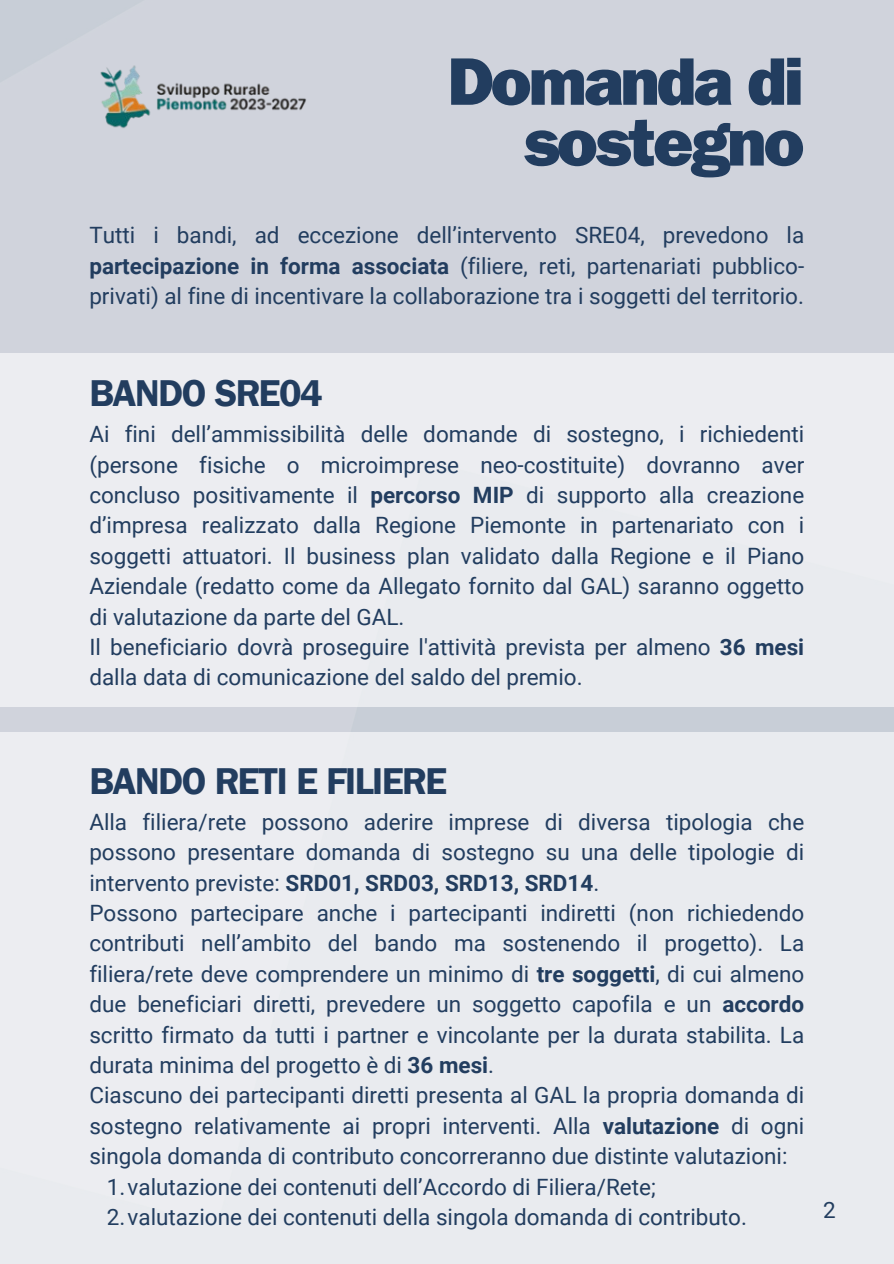
<style>
.page{position:relative;width:894px;height:1264px;background:#fff}
.page>*{position:absolute;margin:0;border:0;box-sizing:border-box;transform-origin:0 0}
.t1{font:800 67.5px/60.8px "Franklin Gothic LT Pro";letter-spacing:-.04em;color:#223d5f;text-align:right}
.t2{font:37.5px "Franklin Gothic LT Pro Dm";letter-spacing:-.04em;color:#223d5f}
.t3{font:22.5px/30.3px "Roboto";color:#223d5f;text-align:justify}
.s1{font-weight:700}
</style>
<div class="page">
<div style="left:0;top:353px;width:892px;height:354px;background:#ecedf1"></div>
<div style="left:0;top:731px;width:893px;height:532px;background:#e9ebef"></div>
<img style="left:89px;top:38px;width:228px;height:112px">
<p class="t1" style="left:447px;top:62px;width:358px">Domanda di sostegno</p>
<p class="t3" style="left:89px;top:220px;width:716px">Tutti i bandi, ad eccezione dell’intervento SRE04, prevedono la <span class="s1">partecipazione in forma associata</span> (filiere, reti, partenariati pubblico&shy;privati) al fine di incentivare la collaborazione tra i soggetti del territorio.</p>
<h1 class="t2" style="left:89px;top:380px;width:235px">BANDO SRE04</h1>
<p class="t3" style="left:89px;top:419px;width:716px">Ai fini dell’ammissibilità delle domande di sostegno, i richiedenti (persone fisiche o microimprese neo-costituite) dovranno aver concluso positivamente il <span class="s1">percorso MIP</span> di supporto alla creazione d’impresa realizzato dalla Regione Piemonte in partenariato con i soggetti attuatori. Il business plan validato dalla Regione e il Piano Aziendale (redatto come da Allegato fornito dal GAL) saranno oggetto di valutazione da parte del GAL.</p>
<h2 class="t3" style="left:89px;top:632px;width:716px">Il beneficiario dovrà proseguire l'attività prevista per almeno <span class="s1">36 mesi </span>dalla data di comunicazione del saldo del premio.</h2>
<p class="t2" style="left:89px;top:768px;width:359px">BANDO RETI E FILIERE</p>
<p class="t3" style="left:89px;top:807px;width:716px">Alla filiera/rete possono aderire imprese di diversa tipologia che possono presentare domanda di sostegno su una delle tipologie di intervento previste: <span class="s1">SRD01, SRD03, SRD13, SRD14</span>.</p>
<h2 class="t3" style="left:89px;top:898px;width:716px">Possono partecipare anche i partecipanti indiretti (non richiedendo contributi nell’ambito del bando ma sostenendo il progetto). La filiera/rete deve comprendere un minimo di <span class="s1">tre soggetti</span>, di cui almeno due beneficiari diretti, prevedere un soggetto capofila e un <span class="s1">accordo </span>scritto firmato da tutti i partner e vincolante per la durata stabilita. La durata minima del progetto è di <span class="s1">36 mesi</span>.</h2>
<p class="t3" style="left:89px;top:1080px;width:716px">Ciascuno dei partecipanti diretti presenta al GAL la propria domanda di sostegno relativamente ai propri interventi. Alla <span class="s1">valutazione</span> di ogni singola domanda di contributo concorreranno due distinte valutazioni:</p>
<p class="t3" style="left:107px;top:1171px;width:550px">1.valutazione dei contenuti dell’Accordo di Filiera/Rete;</p>
<p class="t3" style="left:107px;top:1201px;width:641px">2.valutazione dei contenuti della singola domanda di contributo.</p>
<p class="t3" style="left:822px;top:1194px;width:14px">2</p>
</div>
